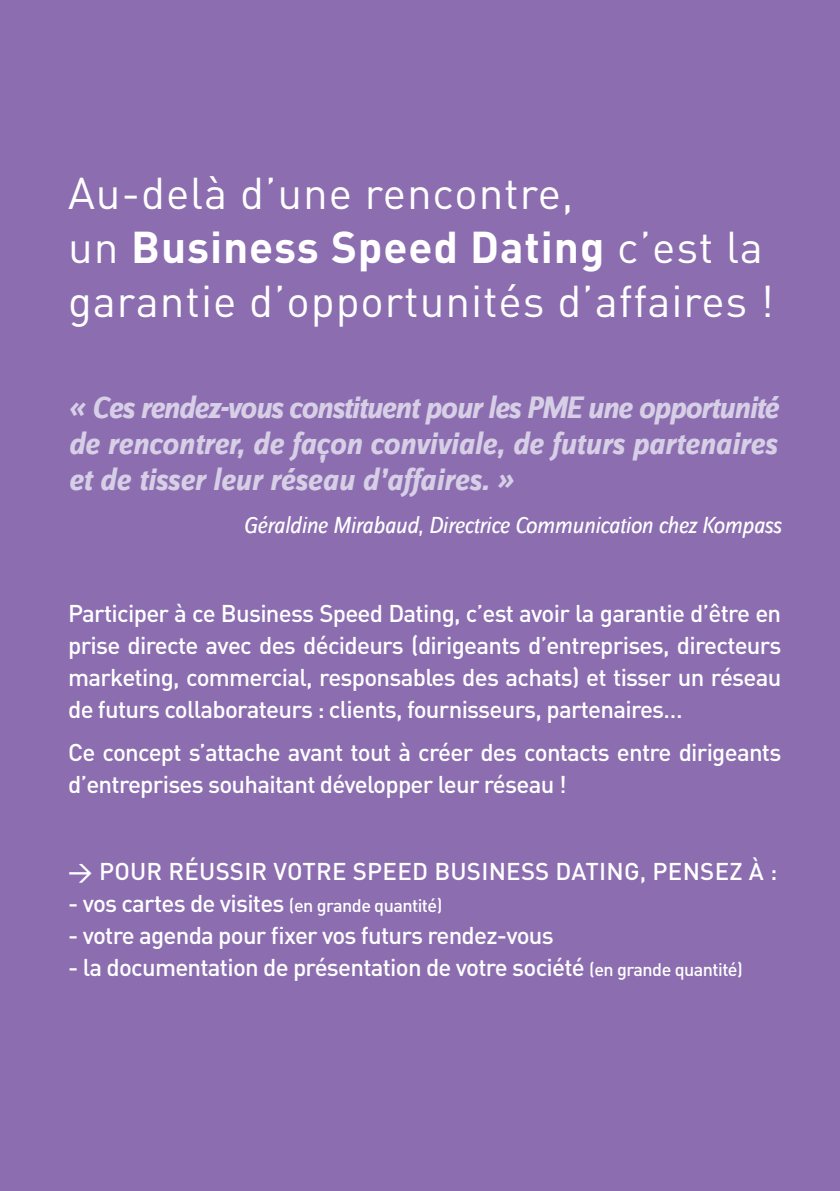
<style>
.page{position:relative;width:840px;height:1191px;background:#fff}
.page>*{position:absolute;margin:0;border:0;box-sizing:border-box;transform-origin:0 0}
.t1{font:44px/54px "DIN";letter-spacing:.02em;color:#fff}
.t2{font:32px/36px "Zine Sans Dis Bold Italic Tf";letter-spacing:-.01em;color:#d6cfe6;text-align:justify}
.t3{font:500 24px/32px "DIN";letter-spacing:-.03em;color:#fff;text-align:justify}
.t4{font:24px "Zine Sans Dis Regular Italic Tf";letter-spacing:-.03em;color:#fff}
.t5{font:500 24px "DIN";letter-spacing:.01em;color:#fff}
.s1{font-weight:700}
.s2{font-size:18px}
</style>
<div class="page">
<div style="left:0;top:0;width:839px;height:1191px;background:#8b6db0"></div>
<h1 class="t1" style="left:68px;top:165px;width:707px">Au-delà d’une rencontre,<br>un <span class="s1">Business Speed Dating</span> c’est la garantie d’opportunités d’affaires !</h1>
<h2 class="t2" style="left:68px;top:391px;width:711px">« Ces rendez-vous constituent pour les PME une opportunité de rencontrer, de façon conviviale, de futurs partenaires et de tisser leur réseau d’affaires. »</h2>
<p class="t4" style="left:243px;top:513px;width:539px">Géraldine Mirabaud, Directrice Communication chez Kompass</p>
<p class="t3" style="left:68px;top:596px;width:714px">Participer à ce Business Speed Dating, c’est avoir la garantie d’être en prise directe avec des décideurs (dirigeants d’entreprises, directeurs marketing, commercial, responsables des achats) et tisser un réseau de futurs collaborateurs : clients, fournisseurs, partenaires…</p>
<p class="t3" style="left:68px;top:735px;width:714px">Ce concept s’attache avant tout à créer des contacts entre dirigeants d’entreprises souhaitant développer leur réseau !</p>
<p class="t3" style="left:68px;top:854px;width:63px">&gt; Pour</p>
<p class="t3" style="left:168px;top:854px;width:46px">réuss</p>
<p class="t3" style="left:244px;top:854px;width:139px">ir votre Speed</p>
<p class="t3" style="left:434px;top:854px;width:87px">Business</p>
<p class="t5" style="left:555px;top:856px;width:223px">Dating, pensez à :</p>
<p class="t3" style="left:68px;top:886px;width:375px">- vos cartes de visites <span class="s2">(en grande quantité)</span></p>
<p class="t3" style="left:68px;top:918px;width:487px">- votre agenda pour fixer vos futurs rendez-vous</p>
<p class="t3" style="left:68px;top:950px;width:675px">- la documentation de présentation de votre société <span class="s2">(en grande quantité)</span></p>
</div>
